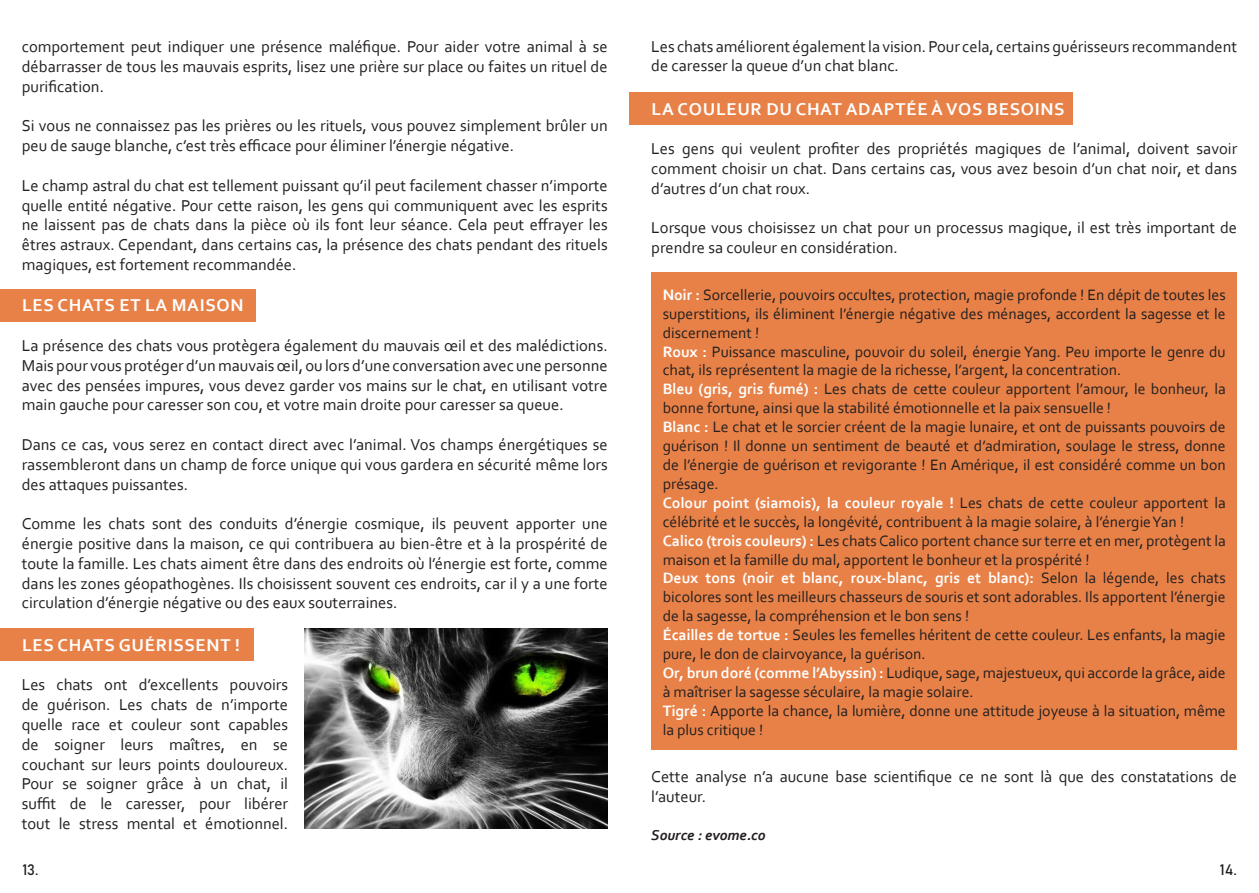
<style>
.page{position:relative;width:1259px;height:893px;background:#fff}
.page>*{position:absolute;margin:0;border:0;box-sizing:border-box;transform-origin:0 0}
.t1{font:700 18px "Corbel";letter-spacing:.04em;color:#fff}
.t2{font:16.5px/19.8px "Corbel";color:#231f20;text-align:justify}
.t3{font:15.75px/18.9px "Corbel";color:#231f20}
.t4{font:italic 700 15px "Corbel";color:#231f20}
.t5{font:15px "Bahnschrift";color:#231f20}
.s1{font-weight:700;color:#fff}
</style>
<div class="page">
<div style="left:629px;top:92px;width:444px;height:33px;background:#e88147"></div>
<div style="left:0;top:628px;width:253px;height:33px;background:#e88147"></div>
<div style="left:0;top:289px;width:255px;height:33px;background:#e88147"></div>
<img style="left:304px;top:628px;width:304px;height:201px">
<div style="left:651px;top:273px;width:586px;height:477px;background:#e88147"></div>
<p class="t2" style="left:22px;top:36px;width:587px">comportement peut indiquer une présence maléfique. Pour aider votre animal à se débarrasser de tous les mauvais esprits, lisez une prière sur place ou faites un rituel de purification.</p>
<p class="t2" style="left:22px;top:116px;width:587px">Si vous ne connaissez pas les prières ou les rituels, vous pouvez simplement brûler un peu de sauge blanche, c’est très efficace pour éliminer l’énergie négative.</p>
<p class="t2" style="left:22px;top:175px;width:587px">Le champ astral du chat est tellement puissant qu’il peut facilement chasser n’importe quelle entité négative. Pour cette raison, les gens qui communiquent avec les esprits ne laissent pas de chats dans la pièce où ils font leur séance. Cela peut effrayer les êtres astraux. Cependant, dans certains cas, la présence des chats pendant des rituels magiques, est fortement recommandée.</p>
<p class="t1" style="left:22px;top:294px;width:223px">LES CHATS ET LA MAISON</p>
<p class="t2" style="left:22px;top:335px;width:587px">La présence des chats vous protègera également du mauvais œil et des malédictions.<br>Mais pour vous protéger d’un mauvais œil, ou lors d’une conversation avec une personne avec des pensées impures, vous devez garder vos mains sur le chat, en utilisant votre main gauche pour caresser son cou, et votre main droite pour caresser sa queue.</p>
<p class="t2" style="left:22px;top:434px;width:587px">Dans ce cas, vous serez en contact direct avec l’animal. Vos champs énergétiques se rassembleront dans un champ de force unique qui vous gardera en sécurité même lors des attaques puissantes.</p>
<p class="t2" style="left:22px;top:513px;width:587px">Comme les chats sont des conduits d’énergie cosmique, ils peuvent apporter une énergie positive dans la maison, ce qui contribuera au bien-être et à la prospérité de toute la famille. Les chats aiment être dans des endroits où l’énergie est forte, comme dans les zones géopathogènes. Ils choisissent souvent ces endroits, car il y a une forte circulation d’énergie négative ou des eaux souterraines.</p>
<p class="t1" style="left:22px;top:634px;width:219px">LES CHATS GUÉRISSENT !</p>
<p class="t2" style="left:22px;top:674px;width:268px">Les chats ont d’excellents pouvoirs de guérison. Les chats de n’importe quelle race et couleur sont capables de soigner leurs maîtres, en se couchant sur leurs points douloureux.<br>Pour se soigner grâce à un chat, il suffit de le caresser, pour libérer tout le stress mental et émotionnel.</p>
<p class="t2" style="left:651px;top:36px;width:587px">Les chats améliorent également la vision. Pour cela, certains guérisseurs recommandent de caresser la queue d’un chat blanc.</p>
<p class="t1" style="left:651px;top:97px;width:414px">LA COULEUR DU CHAT ADAPTÉE À VOS BESOINS</p>
<p class="t2" style="left:651px;top:138px;width:587px">Les gens qui veulent profiter des propriétés magiques de l’animal, doivent savoir comment choisir un chat. Dans certains cas, vous avez besoin d’un chat noir, et dans d’autres d’un chat roux.</p>
<p class="t2" style="left:651px;top:218px;width:587px">Lorsque vous choisissez un chat pour un processus magique, il est très important de prendre sa couleur en considération.</p>
<p class="t3" style="left:663px;top:285px;width:564px;text-align:justify"><span class="s1">Noir :</span> Sorcellerie, pouvoirs occultes, protection, magie profonde ! En dépit de toutes les superstitions, ils éliminent l’énergie négative des ménages, accordent la sagesse et le discernement !</p>
<p class="t3" style="left:663px;top:341px;width:564px"><span class="s1">Roux :</span> Puissance masculine, pouvoir du soleil, énergie Yang. Peu importe le genre du chat, ils représentent la magie de la richesse, l’argent, la concentration.</p>
<p class="t3" style="left:663px;top:379px;width:564px"><span class="s1">Bleu (gris, gris fumé) :</span> Les chats de cette couleur apportent l’amour, le bonheur, la bonne fortune, ainsi que la stabilité émotionnelle et la paix sensuelle !</p>
<p class="t3" style="left:663px;top:417px;width:564px;text-align:justify"><span class="s1">Blanc :</span> Le chat et le sorcier créent de la magie lunaire, et ont de puissants pouvoirs de guérison ! Il donne un sentiment de beauté et d’admiration, soulage le stress, donne de l’énergie de guérison et revigorante ! En Amérique, il est considéré comme un bon présage.</p>
<p class="t3" style="left:663px;top:493px;width:564px"><span class="s1">Colour point (siamois), la couleur royale !</span> Les chats de cette couleur apportent la célébrité et le succès, la longévité, contribuent à la magie solaire, à l’énergie Yan !</p>
<p class="t3" style="left:663px;top:530px;width:564px"><span class="s1">Calico (trois couleurs) :</span> Les chats Calico portent chance sur terre et en mer, protègent la maison et la famille du mal, apportent le bonheur et la prospérité !</p>
<p class="t3" style="left:663px;top:568px;width:564px;text-align:justify"><span class="s1">Deux tons (noir et blanc, roux-blanc, gris et blanc):</span> Selon la légende, les chats bicolores sont les meilleurs chasseurs de souris et sont adorables. Ils apportent l’énergie de la sagesse, la compréhension et le bon sens !</p>
<p class="t3" style="left:663px;top:625px;width:564px"><span class="s1">Écailles de tortue :</span> Seules les femelles héritent de cette couleur. Les enfants, la magie pure, le don de clairvoyance, la guérison.</p>
<p class="t3" style="left:663px;top:663px;width:564px"><span class="s1">Or, brun doré (comme l’Abyssin) :</span> Ludique, sage, majestueux, qui accorde la grâce, aide à maîtriser la sagesse séculaire, la magie solaire.</p>
<p class="t3" style="left:663px;top:701px;width:564px"><span class="s1">Tigré :</span> Apporte la chance, la lumière, donne une attitude joyeuse à la situation, même la plus critique !</p>
<p class="t2" style="left:651px;top:766px;width:587px">Cette analyse n’a aucune base scientifique ce ne sont là que des constatations de l’auteur.</p>
<p class="t4" style="left:651px;top:826px;width:116px">Source : evome.co</p>
<p class="t5" style="left:22px;top:858px;width:18px">13.</p>
<p class="t5" style="left:1219px;top:858px;width:18px">14.</p>
</div>
